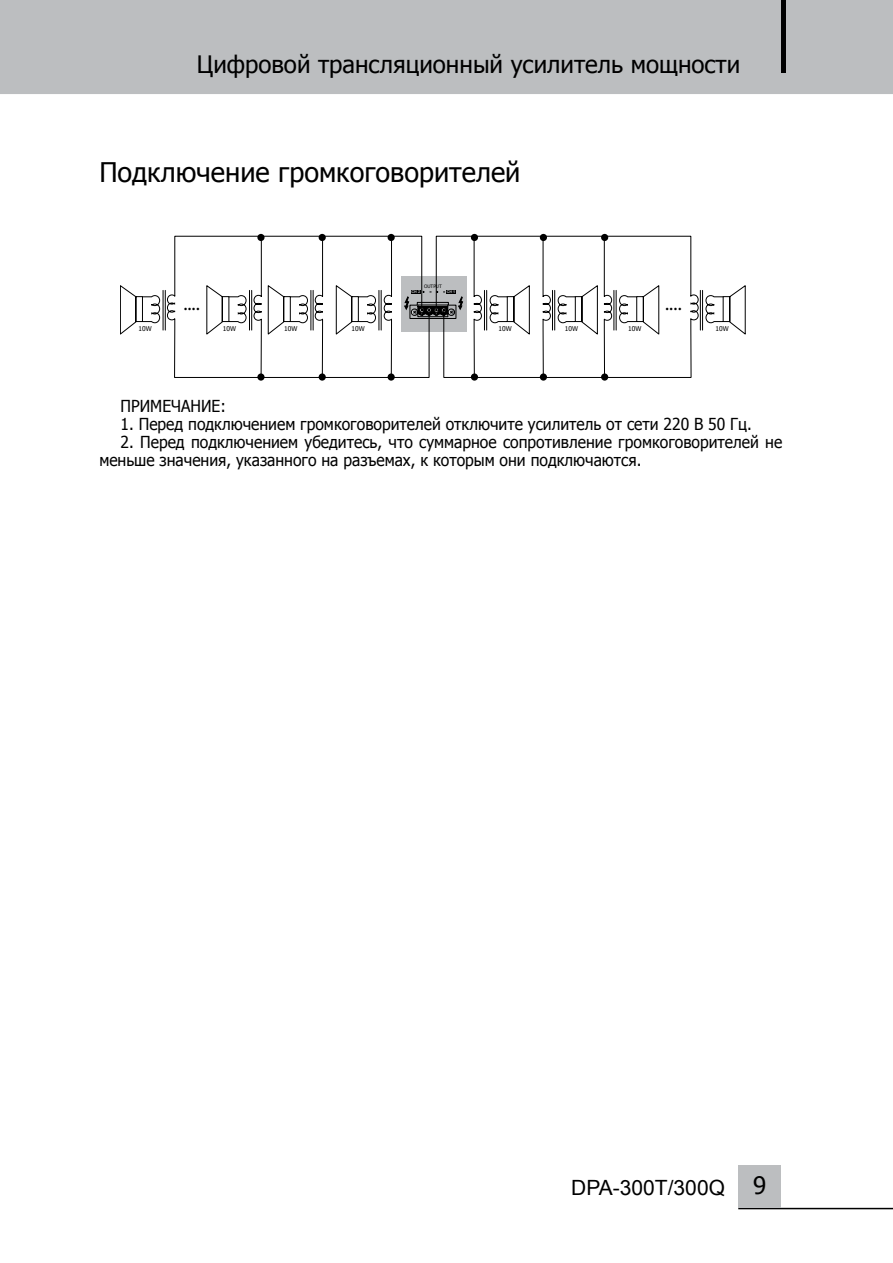
<style>
.page{position:relative;width:893px;height:1263px;background:#bcbec0}
.page>*{position:absolute;margin:0;border:0;box-sizing:border-box;transform-origin:0 0}
.t1{font:27px "Tahoma";color:#000}
.t2{font:24px "Tahoma";color:#000}
.t3{font:21px "Arial";color:#000}
.t4{font:19.8px "Myriad Pro";color:#000}
.t5{font:16.5px/18px "Tahoma";color:#000;scale:.95 1}
.t6{font:6.6px "Tahoma";color:#000}
.t7{font:4.8px "Tahoma";color:#000}
.t8{font:700 3.75px "Arial";color:#b6b8ba}
.s1{font-family:"Tahoma";font-size:24px}
</style>
<div class="page">
<div style="left:0;top:94px;width:893px;height:1169px;background:#fff"></div>
<div style="left:781px;top:0;width:5px;height:72px;background:#000"></div>
<hr style="left:738px;top:1208px;width:155px;height:1px;background:#000">
<div style="left:738px;top:1165px;width:43px;height:43px;background:#bcbec0"></div>
<div style="left:601px;top:234px;width:7px;height:7px;background:#000;border-radius:50%"></div>
<div style="left:601px;top:373px;width:7px;height:8px;background:#000;border-radius:50%"></div>
<div style="left:540px;top:234px;width:7px;height:7px;background:#000;border-radius:50%"></div>
<svg style="left:540px;top:373px;width:7px;height:8px"></svg>
<div style="left:471px;top:234px;width:7px;height:7px;background:#000;border-radius:50%"></div>
<svg style="left:471px;top:373px;width:7px;height:8px"></svg>
<svg style="left:257px;top:373px;width:8px;height:8px"></svg>
<div style="left:319px;top:234px;width:7px;height:7px;background:#000;border-radius:50%"></div>
<div style="left:319px;top:373px;width:7px;height:8px;background:#000;border-radius:50%"></div>
<div style="left:388px;top:234px;width:7px;height:7px;background:#000;border-radius:50%"></div>
<div style="left:388px;top:373px;width:7px;height:8px;background:#000;border-radius:50%"></div>
<svg style="left:120px;top:236px;width:625px;height:142px;background:#ebebeb"></svg>
<h2 class="t2" style="left:197px;top:49px;width:545px">Цифровой трансляционный усилитель мощности</h2>
<h1 class="t1" style="left:99px;top:154px;width:423px">Подключение громкоговорителей</h1>
<p class="t7" style="left:424px;top:283px;width:19px">OUTPUT</p>
<p class="t6" style="left:138px;top:324px;width:15px">10W</p>
<p class="t4" style="left:183px;top:291px;width:18px">....</p>
<p class="t8" style="left:412px;top:289px;width:10px">CH 2</p>
<p class="t8" style="left:447px;top:289px;width:10px">CH 1</p>
<p class="t6" style="left:223px;top:324px;width:15px">10W</p>
<p class="t6" style="left:284px;top:324px;width:15px">10W</p>
<p class="t6" style="left:351px;top:324px;width:15px">10W</p>
<p class="t6" style="left:498px;top:324px;width:15px">10W</p>
<p class="t6" style="left:565px;top:324px;width:15px">10W</p>
<p class="t6" style="left:628px;top:324px;width:15px">10W</p>
<p class="t6" style="left:715px;top:324px;width:15px">10W</p>
<p class="t5" style="left:121px;top:397px;width:112px">ПРИМЕЧАНИЕ:</p>
<p class="t5" style="left:121px;top:415px;width:666px">1. Перед подключением громкоговорителей отключите усилитель от сети 220 В 50 Гц.</p>
<p class="t5" style="left:99px;top:433px;width:720px;text-indent:21px">2. Перед подключением убедитесь, что суммарное сопротивление громкоговорителей не меньше значения, указанного на разъемах, к которым они подключаются.</p>
<p class="t3" style="left:571px;top:1173px;width:196px">DPA-300T/300Q <span class="s1">9</span></p>
</div>
